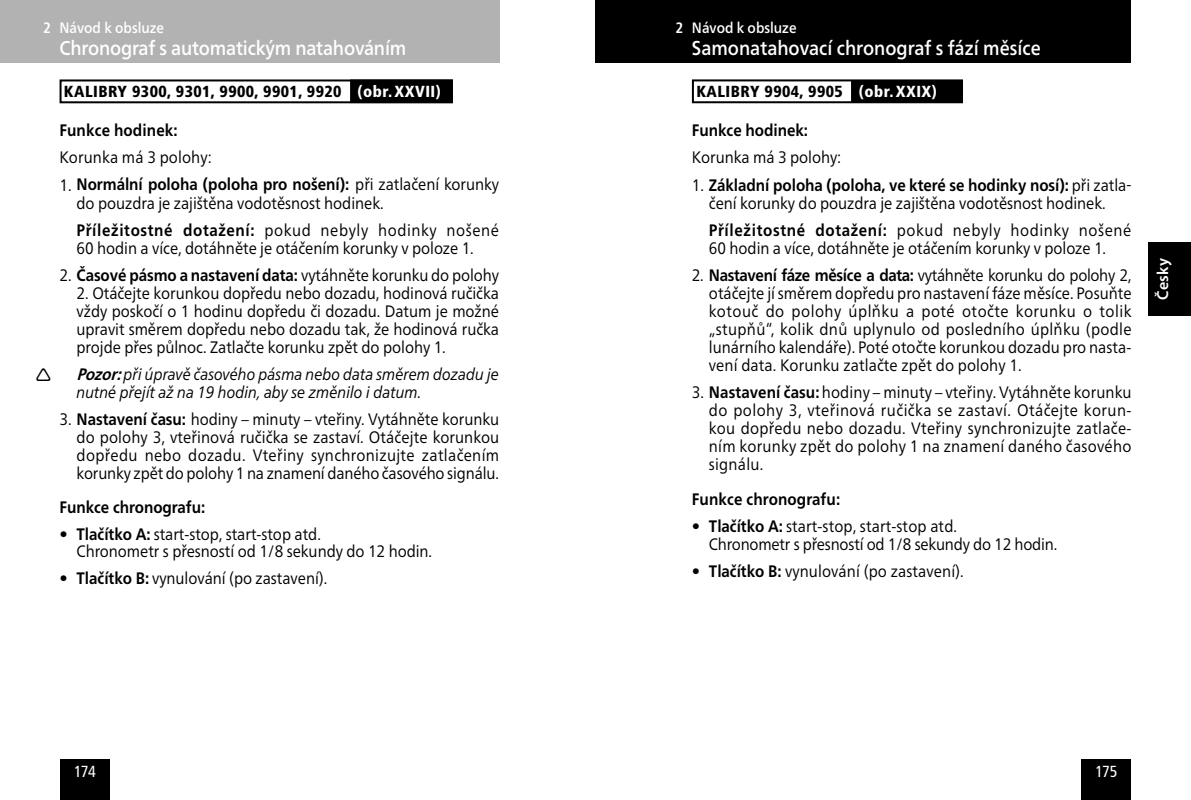
<style>
.page{position:relative;width:1191px;height:800px;background:#fff}
.page>*{position:absolute;margin:0;border:0;box-sizing:border-box;transform-origin:0 0}
.t1{font:500 20px "Frutiger Neue LTCYR";letter-spacing:-.01em;color:#fff;scale:.9 1}
.t2{font:16.6px/18px "Frutiger Neue LTCYR";letter-spacing:-.005em;color:#000;scale:.9 1}
.t3{font:italic 16.6px/18px "Frutiger Neue LTCYR";letter-spacing:-.005em;color:#000;scale:.9 1}
.t4{font:700 16.6px "Frutiger Neue LTCYR";color:#000;scale:.9 1}
.t5{font:900 condensed 16px "Frutiger LT Std";letter-spacing:.03em;color:#000}
.t6{font:condensed 16px "Frutiger LT Std";letter-spacing:-.045em;color:#fff}
.t7{font:600 16px "Myriad Pro";color:#fff}
.t8{font:500 15px "Frutiger Neue LTCYR";color:#fff;scale:.9 1}
.s1{font-family:"Frutiger LT Std";font-weight:700;font-stretch:condensed}
.s2{color:#fff}
.s3{font-weight:700}
.s4{font-family:"Frutiger LT Std";font-stretch:condensed}
</style>
<div class="page">
<div style="left:1081px;top:759px;width:50px;height:40px;background:#000"></div>
<div style="left:60px;top:759px;width:50px;height:40px;background:#000"></div>
<div style="left:1148px;top:242px;width:43px;height:74px;background:#000"></div>
<div style="left:0;top:0;width:499px;height:62px;background:#b3b2b2"></div>
<div style="left:351px;top:80px;width:101px;height:22px;background:#000"></div>
<div style="left:350px;top:79px;width:103px;height:24px;border:2px solid #000"></div>
<div style="left:60px;top:79px;width:393px;height:24px;border:2px solid #000"></div>
<div style="left:595px;top:0;width:536px;height:62px;background:#000"></div>
<div style="left:852px;top:81px;width:110px;height:21px;background:#000"></div>
<div style="left:851px;top:80px;width:112px;height:23px;border:2px solid #000"></div>
<div style="left:692px;top:79px;width:271px;height:24px;border:2px solid #000"></div>
<p class="t8" style="left:43px;top:18px;width:136px"><span class="s1">2</span> Návod k obsluze</p>
<p class="t8" style="left:675px;top:19px;width:136px"><span class="s1">2</span> Návod k obsluze</p>
<p class="t1" style="left:60px;top:37px;width:387px">Chronograf s automatickým natahováním</p>
<p class="t1" style="left:692px;top:37px;width:389px">Samonatahovací chronograf s fází měsíce</p>
<p class="t5" style="left:64px;top:82px;width:378px">KALIBRY 9300, 9301, 9900, 9901, 9920 <span class="s2">(obr.XXVII)</span></p>
<p class="t4" style="left:60px;top:121px;width:133px">Funkce hodinek:</p>
<p class="t2" style="left:60px;top:148px;width:171px">Korunka má 3 polohy:</p>
<p class="t2" style="left:77px;top:175px;width:471px;text-indent:-17px">1. <span class="s3">Normální poloha (poloha pro nošení):</span> při zatlačení korunky do pouzdra je zajištěna vodotěsnost hodinek.</p>
<p class="t2" style="left:77px;top:220px;width:471px"><span class="s3">Příležitostné dotažení:</span> pokud nebyly hodinky nošené<br>60 hodin a více, dotáhněte je otáčením korunky v poloze 1.</p>
<p class="t2" style="left:60px;top:266px;width:490px">2. <span class="s3">Časové pásmo a nastavení data:</span> vytáhněte korunku do polohy</p>
<p class="t2" style="left:77px;top:284px;width:471px;text-align:justify">2. Otáčejte korunkou dopředu nebo dozadu, hodinová ručička vždy poskočí o 1 hodinu dopředu či dozadu. Datum je možné upravit směrem dopředu nebo dozadu tak, že hodinová ručka projde přes půlnoc. Zatlačte korunku zpět do polohy 1.</p>
<p class="t3" style="left:77px;top:365px;width:471px"><span class="s3">Pozor:</span>při úpravě časového pásma nebo data směrem dozadu je nutné přejít až na 19 hodin, aby se změnilo i datum.</p>
<p class="t2" style="left:77px;top:410px;width:471px;text-align:justify;text-indent:-17px">3. <span class="s3">Nastavení času:</span> hodiny – minuty – vteřiny. Vytáhněte korunku do polohy 3, vteřinová ručička se zastaví. Otáčejte korunkou dopředu nebo dozadu. Vteřiny synchronizujte zatlačením korunky zpět do polohy 1 na znamení daného časového signálu.</p>
<p class="t4" style="left:60px;top:497px;width:163px">Funkce chronografu:</p>
<p class="t2" style="left:77px;top:525px;width:396px;line-height:17.2px;text-indent:-17px"><span class="s4">•</span> <span class="s3">Tlačítko A:</span> start-stop, start-stop atd.<br>Chronometr s přesností od 1/8 sekundy do 12 hodin.</p>
<p class="t2" style="left:60px;top:568px;width:299px"><span class="s4">•</span> <span class="s3">Tlačítko B:</span> vynulování (po zastavení).</p>
<p class="t5" style="left:696px;top:82px;width:242px">KALIBRY 9904, 9905 <span class="s2">(obr.XXIX)</span></p>
<p class="t4" style="left:692px;top:121px;width:130px">Funkce hodinek:</p>
<p class="t2" style="left:692px;top:148px;width:167px">Korunka má 3 polohy:</p>
<p class="t2" style="left:692px;top:175px;width:490px;text-align:center">1. <span class="s3">Základní poloha (poloha, ve které se hodinky nosí):</span> při zatla&shy;čení korunky do pouzdra je zajištěna vodotěsnost hodinek.</p>
<p class="t2" style="left:709px;top:220px;width:471px"><span class="s3">Příležitostné dotažení:</span> pokud nebyly hodinky nošené<br>60 hodin a více, dotáhněte je otáčením korunky v poloze 1.</p>
<p class="t2" style="left:709px;top:266px;width:471px;text-align:justify;text-indent:-17px">2. <span class="s3">Nastavení fáze měsíce a data:</span> vytáhněte korunku do polohy 2, otáčejte jí směrem dopředu pro nastavení fáze měsíce. Posuňte kotouč do polohy úplňku a poté otočte korunku o tolik „stupňů“, kolik dnů uplynulo od posledního úplňku (podle lunárního kalendáře). Poté otočte korunkou dozadu pro nasta&shy;vení data. Korunku zatlačte zpět do polohy 1.</p>
<p class="t2" style="left:709px;top:383px;width:471px;text-align:justify;text-indent:-17px">3. <span class="s3">Nastavení času:</span> hodiny – minuty – vteřiny. Vytáhněte korunku do polohy 3, vteřinová ručička se zastaví. Otáčejte korun&shy;kou dopředu nebo dozadu. Vteřiny synchronizujte zatlače&shy;ním korunky zpět do polohy 1 na znamení daného časového signálu.</p>
<p class="t4" style="left:692px;top:489px;width:166px">Funkce chronografu:</p>
<p class="t2" style="left:709px;top:517px;width:388px;text-indent:-17px"><span class="s4">•</span> <span class="s3">Tlačítko A:</span> start-stop, start-stop atd.<br>Chronometr s přesností od 1/8 sekundy do 12 hodin.</p>
<p class="t2" style="left:692px;top:562px;width:304px"><span class="s4">•</span> <span class="s3">Tlačítko B:</span> vynulování (po zastavení).</p>
<p class="t7" style="left:1152px;top:299px;width:43px;rotate:-90deg">Česky</p>
<p class="t6" style="left:74px;top:762px;width:23px">174</p>
<p class="t6" style="left:1095px;top:762px;width:24px">175</p>
</div>
